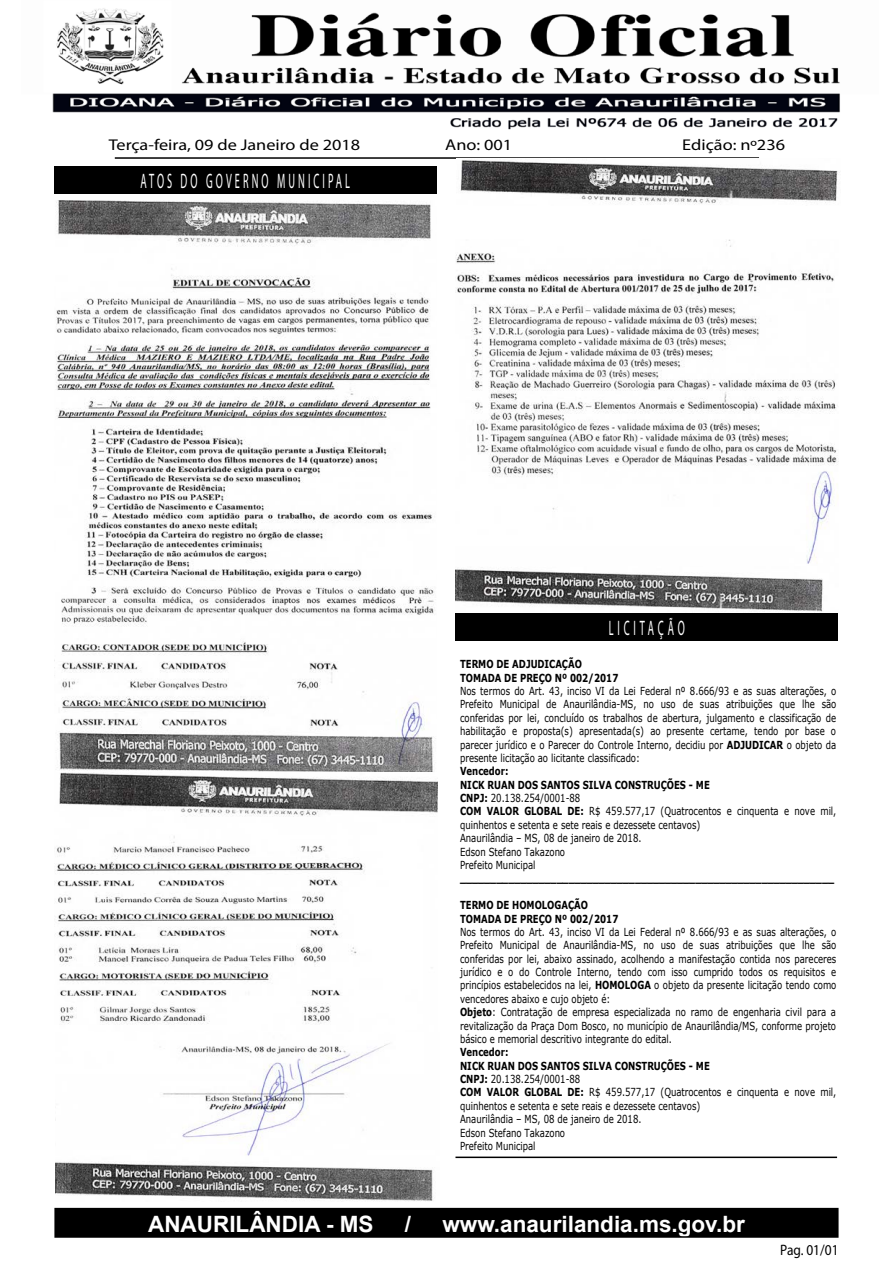
<style>
.page{position:relative;width:893px;height:1263px;background:#fff}
.page>*{position:absolute;margin:0;border:0;box-sizing:border-box;transform-origin:0 0}
.t1{font:700 22.5px "Arial";color:#fff}
.t2{font:21px "Myriad Pro";letter-spacing:.3em;color:#fff;scale:.49 1}
.t3{font:21px "Myriad Pro";letter-spacing:.37em;color:#fff;scale:.49 1}
.t4{font:15.6px "Myriad Pro";color:#000;scale:1.17 1}
.t5{font:15.15px "Myriad Pro";color:#000;scale:.89 1}
.t6{font:11.1px/13.4px "Verdana";letter-spacing:-.005em;color:#000;scale:.77 1}
.t7{font:700 11.1px/13.4px "Verdana";color:#000;scale:.77 1}
.s1{font-weight:700}
</style>
<div class="page">
<img style="left:52px;top:8px;width:788px;height:122px">
<div style="left:55px;top:1208px;width:783px;height:29px;background:#000"></div>
<div style="left:54px;top:1208px;width:784px;height:30px;border:2px solid #000"></div>
<hr style="left:115px;top:157px;width:644px;height:2px;background:#000">
<div style="left:54px;top:166px;width:383px;height:27px;background:#000"></div>
<img style="left:54px;top:201px;width:384px;height:823px">
<img style="left:455px;top:240px;width:384px;height:374px">
<div style="left:455px;top:614px;width:383px;height:27px;background:#000"></div>
<img style="left:56px;top:1043px;width:377px;height:158px">
<img style="left:460px;top:160px;width:380px;height:45px">
<hr style="left:455px;top:1156px;width:382px;height:2px;background:#000">
<h3 class="t4" style="left:109px;top:135px;width:216px">Terça-feira, 09 de Janeiro de 2018</h3>
<h3 class="t4" style="left:445px;top:135px;width:59px">Ano: 001</h3>
<h3 class="t4" style="left:682px;top:135px;width:89px">Edição: nº236</h3>
<h2 class="t2" style="left:140px;top:168px;width:429px">ATOS DO GOVERNO MUNICIPAL</h2>
<h2 class="t3" style="left:609px;top:615px;width:157px">LICITAÇÃO</h2>
<p class="t7" style="left:460px;top:657px;width:207px">TERMO DE ADJUDICAÇÃO<br>TOMADA DE PREÇO Nº 002/2017</p>
<p class="t6" style="left:460px;top:684px;width:490px;text-align:justify">Nos termos do Art. 43, inciso VI da Lei Federal nº 8.666/93 e as suas alterações, o Prefeito Municipal de Anaurilândia-MS, no uso de suas atribuições que lhe são conferidas por lei, concluído os trabalhos de abertura, julgamento e classificação de habilitação e proposta(s) apresentada(s) ao presente certame, tendo por base o parecer jurídico e o Parecer do Controle Interno, decidiu por <span class="s1">ADJUDICAR</span> o objeto da presente licitação ao licitante classificado:</p>
<p class="t6" style="left:460px;top:764px;width:490px"><span class="s1">Vencedor:<br>NICK RUAN DOS SANTOS SILVA CONSTRUÇÕES - ME<br>CNPJ:</span> 20.138.254/0001-88<br><span class="s1">COM VALOR GLOBAL DE:</span> R$ 459.577,17 (Quatrocentos e cinquenta e nove mil, quinhentos e setenta e sete reais e dezessete centavos)<br>Anaurilândia – MS, 08 de janeiro de 2018.<br>Edson Stefano Takazono<br>Prefeito Municipal</p>
<p class="t7" style="left:460px;top:871px;width:487px">______________________________________________________________</p>
<p class="t7" style="left:460px;top:898px;width:207px">TERMO DE HOMOLOGAÇÃO<br>TOMADA DE PREÇO Nº 002/2017</p>
<p class="t6" style="left:460px;top:925px;width:490px">Nos termos do Art. 43, inciso VI da Lei Federal nº 8.666/93 e as suas alterações, o Prefeito Municipal de Anaurilândia-MS, no uso de suas atribuições que lhe são conferidas por lei, abaixo assinado, acolhendo a manifestação contida nos pareceres jurídico e o do Controle Interno, tendo com isso cumprido todos os requisitos e princípios estabelecidos na lei, <span class="s1">HOMOLOGA</span> o objeto da presente licitação tendo como vencedores abaixo e cujo objeto é:<br><span class="s1">Objeto</span>: Contratação de empresa especializada no ramo de engenharia civil para a revitalização da Praça Dom Bosco, no município de Anaurilândia/MS, conforme projeto básico e memorial descritivo integrante do edital.</p>
<p class="t6" style="left:460px;top:1045px;width:490px"><span class="s1">Vencedor:<br>NICK RUAN DOS SANTOS SILVA CONSTRUÇÕES - ME<br>CNPJ:</span> 20.138.254/0001-88<br><span class="s1">COM VALOR GLOBAL DE:</span> R$ 459.577,17 (Quatrocentos e cinquenta e nove mil, quinhentos e setenta e sete reais e dezessete centavos)<br>Anaurilândia – MS, 08 de janeiro de 2018.<br>Edson Stefano Takazono<br>Prefeito Municipal</p>
<h1 class="t1" style="left:148px;top:1208px;width:227px">ANAURILÂNDIA - MS</h1>
<h1 class="t1" style="left:405px;top:1208px;width:8px">/</h1>
<h1 class="t1" style="left:442px;top:1208px;width:304px">www.anaurilandia.ms.gov.br</h1>
<h3 class="t5" style="left:780px;top:1240px;width:67px">Pag. 01/01</h3>
</div>
